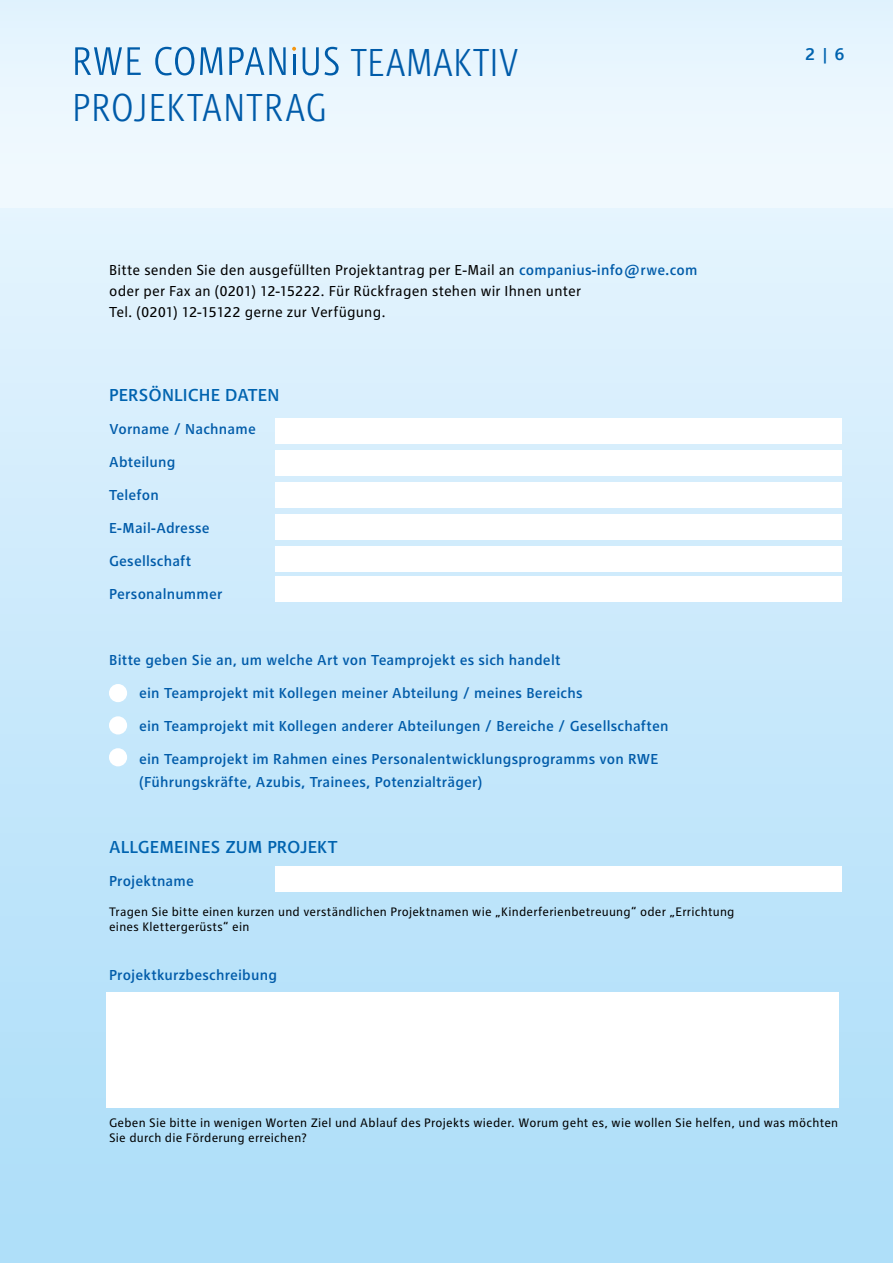
<style>
.page{position:relative;width:893px;height:1263px;background:#fff}
.page>*{position:absolute;margin:0;border:0;box-sizing:border-box;transform-origin:0 0}
.t1{font:300 condensed 40.5px "RWE Headline";letter-spacing:.015em;color:#005ba9}
.t2{font:500 18px "RWE Text";letter-spacing:.005em;color:#0063af}
.t3{font:500 15px/22.5px "RWE Text";letter-spacing:.015em;color:#005ba9}
.t4{font:15px/21px "RWE Text";letter-spacing:.015em;color:#000}
.t5{font:12.75px/15.8px "RWE Text";letter-spacing:.02em;color:#000}
.s1{font-weight:500;color:#005ba9}
</style>
<div class="page">
<div style="left:0;top:0;width:893px;height:208px;background:#ecf7fe"></div>
<div style="left:0;top:208px;width:893px;height:1055px;background:linear-gradient(to bottom,#e3f3fe,#abddf8)"></div>
<div style="left:275px;top:419px;width:567px;height:25px;background:#fff"></div>
<div style="left:275px;top:450px;width:567px;height:26px;background:#fff"></div>
<div style="left:275px;top:482px;width:567px;height:26px;background:#fff"></div>
<div style="left:275px;top:514px;width:567px;height:26px;background:#fff"></div>
<div style="left:275px;top:546px;width:567px;height:25px;background:#fff"></div>
<div style="left:275px;top:577px;width:567px;height:25px;background:#fff"></div>
<div style="left:275px;top:866px;width:567px;height:25px;background:#fff"></div>
<div style="left:107px;top:992px;width:732px;height:115px;background:#fff"></div>
<svg style="left:75px;top:47px;width:66px;height:28px"></svg>
<svg style="left:155px;top:47px;width:39px;height:28px"></svg>
<svg style="left:200px;top:47px;width:22px;height:28px"></svg>
<svg style="left:229px;top:47px;width:57px;height:28px"></svg>
<hr style="left:293px;top:55px;width:2px;height:20px;background:#005ca9">
<svg style="left:292px;top:47px;width:4px;height:4px"></svg>
<svg style="left:303px;top:47px;width:36px;height:28px"></svg>
<div style="left:109px;top:684px;width:18px;height:18px;background:#fff;border-radius:50%"></div>
<div style="left:109px;top:716px;width:18px;height:18px;background:#fff;border-radius:50%"></div>
<div style="left:109px;top:748px;width:18px;height:18px;background:#fff;border-radius:50%"></div>
<h1 class="t1" style="left:72px;top:85px;width:256px">PROJEKTANTRAG</h1>
<h1 class="t1" style="left:351px;top:40px;width:170px">TEAMAKTIV</h1>
<p class="t2" style="left:805px;top:43px;width:41px">2 | 6</p>
<p class="t4" style="left:109px;top:260px;width:590px">Bitte senden Sie den ausgefüllten Projektantrag per E-Mail an <span class="s1">companius-info@rwe.com </span>oder per Fax an (0201) 12-15222. Für Rückfragen stehen wir Ihnen unter<br>Tel. (0201) 12-15122 gerne zur Verfügung.</p>
<p class="t2" style="left:109px;top:385px;width:172px">PERSÖNLICHE DATEN</p>
<p class="t3" style="left:109px;top:418px;width:148px">Vorname / Nachname</p>
<p class="t3" style="left:109px;top:451px;width:68px">Abteilung</p>
<p class="t3" style="left:109px;top:484px;width:51px">Telefon</p>
<p class="t3" style="left:109px;top:517px;width:102px">E-Mail-Adresse</p>
<p class="t3" style="left:109px;top:550px;width:84px">Gesellschaft</p>
<p class="t3" style="left:109px;top:583px;width:115px">Personalnummer</p>
<p class="t3" style="left:109px;top:649px;width:453px">Bitte geben Sie an, um welche Art von Teamprojekt es sich handelt</p>
<p class="t3" style="left:139px;top:682px;width:445px">ein Teamprojekt mit Kollegen meiner Abteilung / meines Bereichs</p>
<p class="t3" style="left:139px;top:715px;width:531px">ein Teamprojekt mit Kollegen anderer Abteilungen / Bereiche / Gesellschaften</p>
<p class="t3" style="left:139px;top:748px;width:521px">ein Teamprojekt im Rahmen eines Personalentwicklungsprogramms von RWE (Führungskräfte, Azubis, Trainees, Potenzialträger)</p>
<p class="t2" style="left:109px;top:836px;width:230px">ALLGEMEINES ZUM PROJEKT</p>
<p class="t3" style="left:109px;top:869px;width:86px">Projektname</p>
<p class="t5" style="left:109px;top:903px;width:627px">Tragen Sie bitte einen kurzen und verständlichen Projektnamen wie „Kinderferienbetreuung“ oder „Errichtung eines Klettergerüsts“ ein</p>
<p class="t3" style="left:109px;top:964px;width:169px">Projektkurzbeschreibung</p>
<p class="t5" style="left:109px;top:1114px;width:731px">Geben Sie bitte in wenigen Worten Ziel und Ablauf des Projekts wieder. Worum geht es, wie wollen Sie helfen, und was möchten<br>Sie durch die Förderung erreichen?</p>
</div>
